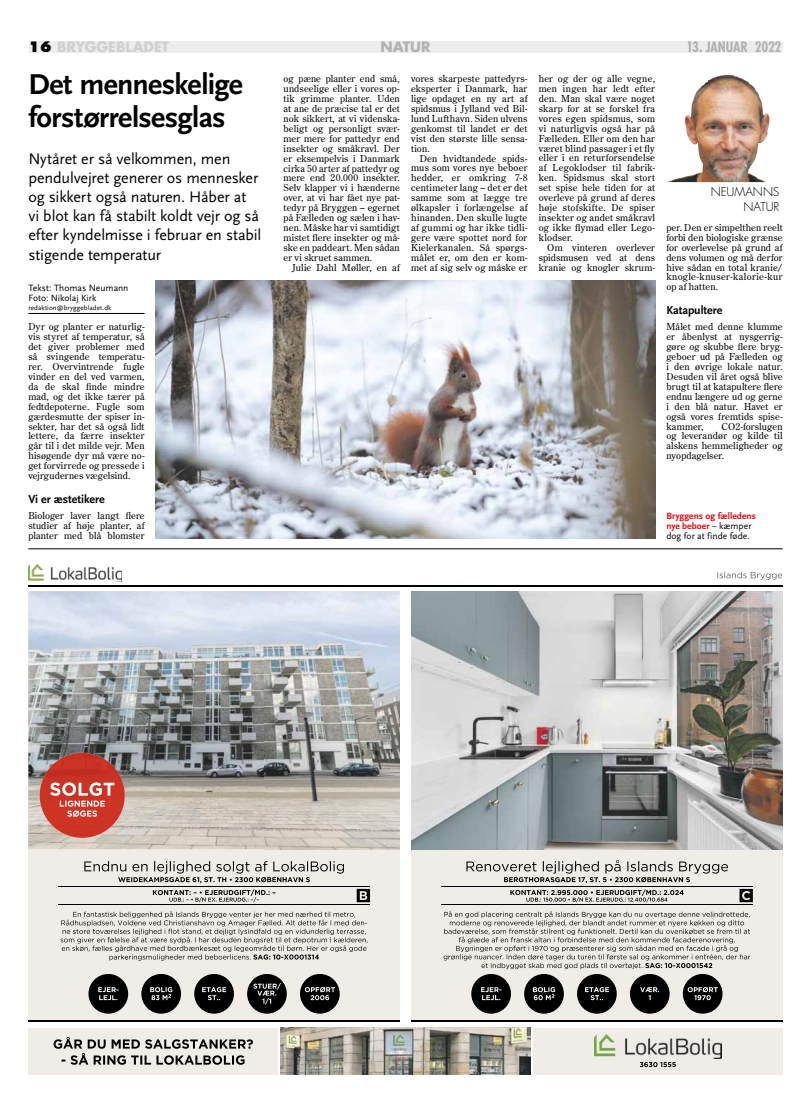
<style>
.page{position:relative;width:811px;height:1120px;background:#fff}
.page>*{position:absolute;margin:0;border:0;box-sizing:border-box;transform-origin:0 0}
.t1{font:700 30px/33px "Scala Sans";letter-spacing:-.02em;color:#000}
.t2{font:16px/19.2px "Scala Sans";letter-spacing:-.01em;color:#000}
.t3{font:700 14px "Futura";letter-spacing:-.005em;color:#d0d0d0}
.t4{font:700 condensed 14px "Futura";letter-spacing:-.02em;color:#b3b2b2}
.t5{font:700 14px "Futura";letter-spacing:-.005em;color:#b3b2b2}
.t6{font:700 12px "Scala Sans";letter-spacing:-.01em;color:#000}
.t7{font:300 11.9px "Futura";color:#000}
.t8{font:9.5px/9.9px "Century Old Style Std";letter-spacing:.015em;color:#000;text-align:justify}
.t9{font:700 9.5px/9.9px "Scala Sans";letter-spacing:.005em;color:#e30a14}
.t10{font:9.5px/9.9px "Scala Sans";color:#000}
.t11{font:7px "Scala Sans";letter-spacing:.015em;color:#000}
.s1{font-weight:800;color:#000}
.s2{font-weight:400;color:#000}
</style>
<div class="page">
<div style="left:29px;top:41px;width:753px;height:11px;background:#ededed"></div>
<hr style="left:28px;top:313px;width:117px;height:1px;background:#000">
<hr style="left:28px;top:548px;width:754px;height:1px;background:#000">
<img style="left:667px;top:75px;width:100px;height:107px">
<img style="left:156px;top:281px;width:499px;height:258px">
<img style="left:281px;top:1028px;width:249px;height:46px">
<div style="left:28px;top:1028px;width:250px;height:46px;background:#f0ece8"></div>
<svg style="left:54px;top:1037px;width:199px;height:27px"></svg>
<hr style="left:28px;top:585px;width:754px;height:2px;background:#000">
<img style="left:28px;top:564px;width:94px;height:18px">
<svg style="left:717px;top:572px;width:65px;height:8px"></svg>
<div style="left:533px;top:1028px;width:249px;height:46px;background:#f0ece8"></div>
<img style="left:594px;top:1034px;width:127px;height:24px">
<svg style="left:640px;top:1062px;width:36px;height:5px"></svg>
<div style="left:28px;top:591px;width:372px;height:431px;background:#f0ece8"></div>
<hr style="left:58px;top:886px;width:312px;height:1px;background:#000">
<hr style="left:58px;top:905px;width:312px;height:1px;background:#000">
<hr style="left:28px;top:1020px;width:372px;height:2px;background:#000">
<img style="left:28px;top:591px;width:236px;height:193px">
<img style="left:264px;top:591px;width:136px;height:258px">
<img style="left:28px;top:784px;width:34px;height:65px">
<img style="left:96px;top:784px;width:169px;height:65px">
<img style="left:62px;top:833px;width:34px;height:16px">
<svg style="left:357px;top:889px;width:13px;height:13px"></svg>
<svg style="left:84px;top:861px;width:260px;height:22px"></svg>
<svg style="left:153px;top:889px;width:122px;height:13px"></svg>
<svg style="left:60px;top:911px;width:307px;height:49px"></svg>
<div style="left:88px;top:974px;width:40px;height:39px;background:#000;border-radius:50%"></div>
<svg style="left:98px;top:987px;width:21px;height:13px"></svg>
<div style="left:141px;top:974px;width:40px;height:39px;background:#000;border-radius:50%"></div>
<svg style="left:150px;top:987px;width:22px;height:13px"></svg>
<div style="left:194px;top:974px;width:40px;height:39px;background:#000;border-radius:50%"></div>
<svg style="left:202px;top:987px;width:24px;height:13px"></svg>
<div style="left:247px;top:974px;width:40px;height:39px;background:#000;border-radius:50%"></div>
<svg style="left:253px;top:983px;width:28px;height:21px"></svg>
<div style="left:300px;top:974px;width:40px;height:39px;background:#000;border-radius:50%"></div>
<svg style="left:305px;top:987px;width:30px;height:13px"></svg>
<img style="left:40px;top:753px;width:85px;height:85px;border-radius:43px">
<svg style="left:50px;top:782px;width:64px;height:35px;background:#da6a5f"></svg>
<div style="left:411px;top:591px;width:371px;height:431px;background:#f0ece8"></div>
<hr style="left:441px;top:886px;width:312px;height:1px;background:#000">
<hr style="left:441px;top:905px;width:312px;height:1px;background:#000">
<hr style="left:411px;top:1020px;width:371px;height:2px;background:#000">
<img style="left:411px;top:591px;width:371px;height:258px">
<svg style="left:739px;top:889px;width:14px;height:13px"></svg>
<svg style="left:466px;top:860px;width:262px;height:23px"></svg>
<svg style="left:510px;top:889px;width:173px;height:13px"></svg>
<svg style="left:443px;top:911px;width:307px;height:58px"></svg>
<div style="left:471px;top:974px;width:40px;height:39px;background:#000;border-radius:50%"></div>
<svg style="left:481px;top:987px;width:20px;height:13px"></svg>
<div style="left:524px;top:974px;width:40px;height:39px;background:#000;border-radius:50%"></div>
<svg style="left:533px;top:987px;width:22px;height:13px"></svg>
<div style="left:577px;top:974px;width:40px;height:39px;background:#000;border-radius:50%"></div>
<svg style="left:585px;top:987px;width:24px;height:13px"></svg>
<div style="left:630px;top:974px;width:39px;height:39px;background:#000;border-radius:20px"></div>
<svg style="left:640px;top:987px;width:19px;height:13px"></svg>
<div style="left:683px;top:974px;width:39px;height:39px;background:#000;border-radius:50%"></div>
<svg style="left:687px;top:987px;width:31px;height:13px"></svg>
<h3 class="t3" style="left:28px;top:38px;width:142px"><span class="s1">16</span> BRYGGEBLADET</h3>
<h3 class="t4" style="left:686px;top:38px;width:96px">13. JANUAR 2022</h3>
<h3 class="t5" style="left:380px;top:38px;width:52px">NATUR</h3>
<h1 class="t1" style="left:28px;top:69px;width:216px">Det menneskelige forstørrelsesglas</h1>
<h2 class="t2" style="left:28px;top:149px;width:234px">Nytåret er så velkommen, men pendulvejret generer os mennesker og sikkert også naturen. Håber at vi blot kan få stabilt koldt vejr og så efter kyndelmisse i februar en stabil stigende temperatur</h2>
<p class="t10" style="left:28px;top:283px;width:102px">Tekst: Thomas Neumann<br>Foto: Nikolaj Kirk</p>
<p class="t11" style="left:28px;top:304px;width:85px">redaktion@bryggebladet.dk</p>
<p class="t8" style="left:28px;top:322px;width:118px">Dyr og planter er naturlig&shy;vis styret af temperatur, så det giver problemer med så svingende temperatu&shy;rer. Overvintrende fugle vinder en del ved varmen, da de skal finde mindre mad, og det ikke tærer på fedtdepoterne. Fugle som gærdesmutte der spiser in&shy;sekter, har det så også lidt lettere, da færre insekter går til i det milde vejr. Men hisøgende dyr må være no&shy;get forvirrede og pressede i vejrgudernes vægelsind.</p>
<p class="t6" style="left:28px;top:492px;width:78px">Vi er æstetikere</p>
<p class="t8" style="left:28px;top:510px;width:118px">Biologer laver langt flere studier af høje planter, af planter med blå blomster</p>
<p class="t8" style="left:283px;top:74px;width:118px">og pæne planter end små, undseelige eller i vores op&shy;tik grimme planter. Uden at ane de præcise tal er det nok sikkert, at vi videnska&shy;beligt og personligt svær&shy;mer mere for pattedyr end insekter og småkravl. Der er eksempelvis i Danmark cirka 50 arter af pattedyr og mere end 20.000 insekter.<br>Selv klapper vi i hænderne over, at vi har fået nye pat&shy;tedyr på Bryggen – egernet på Fælleden og sælen i hav&shy;nen. Måske har vi samtidigt mistet flere insekter og må&shy;ske en paddeart. Men sådan er vi skruet sammen.</p>
<p class="t8" style="left:292px;top:262px;width:109px">Julie Dahl Møller, en af</p>
<p class="t8" style="left:411px;top:74px;width:118px">vores skarpeste pattedyrs&shy;eksperter i Danmark, har lige opdaget en ny art af spidsmus i Jylland ved Bil&shy;lund Lufthavn. Siden ulvens genkomst til landet er det vist den største lille sensa&shy;tion.</p>
<p class="t8" style="left:411px;top:153px;width:118px;text-indent:9px">Den hvidtandede spids&shy;mus som vores nye beboer hedder, er omkring 7-8 centimeter lang – det er det samme som at lægge tre ølkapsler i forlængelse af hinanden. Den skulle lugte af gummi og har ikke tidli&shy;gere være spottet nord for Kielerkanalen. Så spørgs&shy;målet er, om den er kom&shy;met af sig selv og måske er</p>
<p class="t8" style="left:539px;top:74px;width:118px">her og der og alle vegne, men ingen har ledt efter den. Man skal være noget skarp for at se forskel fra vores egen spidsmus, som vi naturligvis også har på Fælleden. Eller om den har været blind passager i et fly eller i en returforsendelse af Legoklodser til fabrik&shy;ken. Spidsmus skal stort set spise hele tiden for at overleve på grund af deres høje stofskifte. De spiser insekter og andet småkravl og ikke flymad eller Lego&shy;klodser.</p>
<p class="t8" style="left:539px;top:242px;width:118px;text-indent:9px">Om vinteren overlever spidsmusen ved at dens kranie og knogler skrum-</p>
<p class="t7" style="left:711px;top:185px;width:26px">NEUMANNS</p>
<p class="t7" style="left:743px;top:199px;width:18px">NATUR</p>
<p class="t8" style="left:666px;top:222px;width:118px">per. Den er simpelthen reelt forbi den biologiske grænse for overlevelse på grund af dens volumen og må derfor hive sådan en total kranie/ knogle-knuser-kalorie-kur op af hatten.</p>
<p class="t6" style="left:666px;top:304px;width:57px">Katapultere</p>
<p class="t8" style="left:666px;top:322px;width:118px">Målet med denne klumme er åbenlyst at nysgerrig&shy;gøre og skubbe flere bryg&shy;geboer ud på Fælleden og i den øvrige lokale natur.<br>Desuden vil året også blive brugt til at katapultere flere endnu længere ud og gerne i den blå natur. Havet er også vores fremtids spise&shy;kammer,</p>
<p class="t8" style="left:666px;top:421px;width:118px;text-indent:55px">CO2-forslugen og leverandør og kilde til alskens hemmeligheder og nyopdagelser.</p>
<p class="t9" style="left:666px;top:511px;width:91px">Bryggens og fælledens nye beboer <span class="s2">– kæmper dog for at finde føde.</span></p>
</div>
